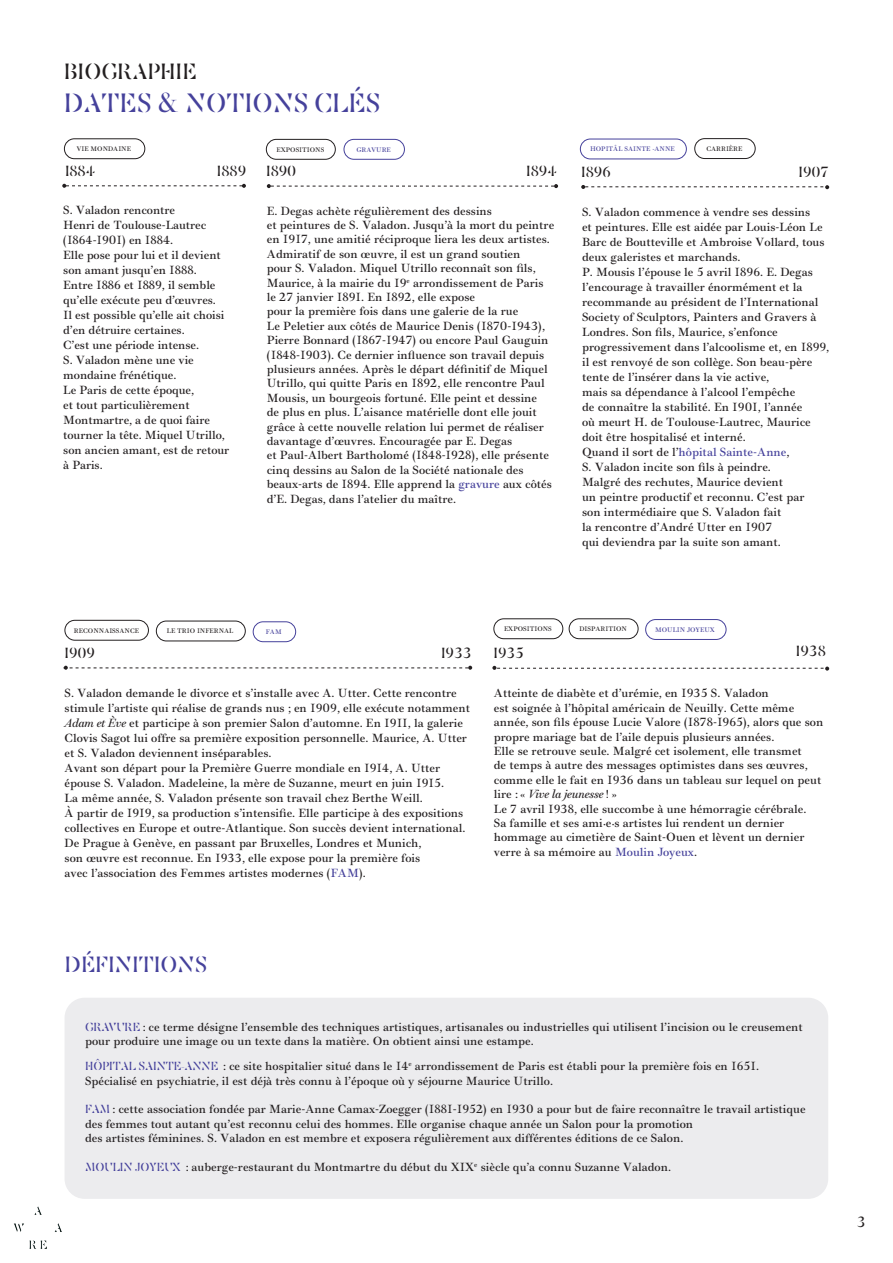
<style>
.page{position:relative;width:893px;height:1263px;background:#fff}
.page>*{position:absolute;margin:0;border:0;box-sizing:border-box;transform-origin:0 0}
.t1{font:27px "Graduel Sirius";color:#45419b}
.t2{font:22.5px "Graduel Sirius";color:#45419b}
.t3{font:22.5px "Graduel Sirius";color:#231f20}
.t4{font:15px "Graduel Sirius";color:#231f20}
.t5{font:12px/15px "Graduel Rastaban";color:#231f20}
.t6{font:italic 12px "Graduel";color:#231f20}
.t7{font:6.6px "Graduel Rastaban";color:#231f20}
.t8{font:6.6px "Graduel Rastaban";color:#45419b}
.s1{color:#45419b}
.s2{font-family:"Graduel";font-style:italic}
.s3{font-family:"Graduel Rastaban";font-style:normal}
.s4{font-family:"Graduel Sirius";color:#45419b}
</style>
<div class="page">
<svg style="left:62px;top:184px;width:184px;height:4px"></svg>
<div style="left:64px;top:138px;width:81px;height:21px;border:1px solid #231f20;border-radius:10px"></div>
<svg style="left:64px;top:666px;width:408px;height:4px"></svg>
<div style="left:65px;top:620px;width:84px;height:21px;border:1px solid #231f20;border-radius:10px"></div>
<svg style="left:581px;top:185px;width:248px;height:4px"></svg>
<div style="left:580px;top:139px;width:107px;height:20px;border:1px solid #45419b;border-radius:10px"></div>
<div style="left:65px;top:998px;width:763px;height:201px;background:#ececee;border-radius:20px"></div>
<svg style="left:267px;top:184px;width:291px;height:4px"></svg>
<div style="left:266px;top:139px;width:70px;height:21px;border:1px solid #231f20;border-radius:10px"></div>
<img style="left:13px;top:1206px;width:49px;height:43px">
<div style="left:645px;top:619px;width:81px;height:21px;border:1px solid #45419b;border-radius:10px"></div>
<svg style="left:492px;top:666px;width:337px;height:5px"></svg>
<div style="left:253px;top:621px;width:43px;height:21px;border:1px solid #45419b;border-radius:10px"></div>
<div style="left:493px;top:618px;width:70px;height:21px;border:1px solid #231f20;border-radius:10px"></div>
<div style="left:344px;top:139px;width:61px;height:21px;border:1px solid #45419b;border-radius:10px"></div>
<div style="left:694px;top:138px;width:62px;height:21px;border:1px solid #231f20;border-radius:10px"></div>
<div style="left:156px;top:621px;width:90px;height:20px;border:1px solid #231f20;border-radius:10px"></div>
<div style="left:569px;top:618px;width:69px;height:21px;border:1px solid #231f20;border-radius:10px"></div>
<h2 class="t3" style="left:64px;top:52px;width:134px">BIOGRAPHIE</h2>
<h1 class="t1" style="left:64px;top:79px;width:318px">DATES &amp; NOTIONS CLÉS</h1>
<p class="t7" style="left:77px;top:143px;width:56px">VIE MONDAINE</p>
<p class="t7" style="left:277px;top:144px;width:49px">EXPOSITIONS</p>
<p class="t8" style="left:356px;top:144px;width:36px">GRAVURE</p>
<p class="t7" style="left:706px;top:143px;width:37px">CARRIÈRE</p>
<p class="t8" style="left:590px;top:143px;width:86px">HOPITÂL SAINTE -ANNE</p>
<p class="t4" style="left:65px;top:158px;width:31px">1884</p>
<p class="t4" style="left:217px;top:158px;width:31px">1889</p>
<p class="t4" style="left:266px;top:158px;width:32px">1890</p>
<p class="t4" style="left:526px;top:158px;width:31px">1894</p>
<p class="t4" style="left:581px;top:159px;width:31px">1896</p>
<p class="t4" style="left:798px;top:159px;width:32px">1907</p>
<p class="t5" style="left:63px;top:202px;width:168px">S. Valadon rencontre<br>Henri de Toulouse-Lautrec (1864-1901) en 1884.<br>Elle pose pour lui et il devient son amant jusqu’en 1888.<br>Entre 1886 et 1889, il semble qu’elle exécute peu d’œuvres.<br>Il est possible qu’elle ait choisi d’en détruire certaines.<br>C’est une période intense.<br>S. Valadon mène une vie mondaine frénétique.<br>Le Paris de cette époque,<br>et tout particulièrement<br>Montmartre, a de quoi faire tourner la tête. Miquel Utrillo, son ancien amant, est de retour à Paris.</p>
<p class="t5" style="left:267px;top:202px;width:289px;line-height:14.4px">E. Degas achète régulièrement des dessins<br>et peintures de S. Valadon. Jusqu’à la mort du peintre en 1917, une amitié réciproque liera les deux artistes.<br>Admiratif de son œuvre, il est un grand soutien<br>pour S. Valadon. Miquel Utrillo reconnaît son fils, Maurice, à la mairie du 19<sup>e</sup> arrondissement de Paris le 27 janvier 1891. En 1892, elle expose<br>pour la première fois dans une galerie de la rue<br>Le Peletier aux côtés de Maurice Denis (1870-1943), Pierre Bonnard (1867-1947) ou encore Paul Gauguin (1848-1903). Ce dernier influence son travail depuis plusieurs années. Après le départ définitif de Miquel Utrillo, qui quitte Paris en 1892, elle rencontre Paul Mousis, un bourgeois fortuné. Elle peint et dessine<br>de plus en plus. L’aisance matérielle dont elle jouit grâce à cette nouvelle relation lui permet de réaliser davantage d’œuvres. Encouragée par E. Degas<br>et Paul-Albert Bartholomé (1848-1928), elle présente cinq dessins au Salon de la Société nationale des beaux-arts de 1894. Elle apprend la <span class="s1">gravure</span> aux côtés d’E. Degas, dans l’atelier du maître.</p>
<p class="t5" style="left:582px;top:204px;width:249px">S. Valadon commence à vendre ses dessins<br>et peintures. Elle est aidée par Louis-Léon Le Barc de Boutteville et Ambroise Vollard, tous deux galeristes et marchands.<br>P. Mousis l’épouse le 5 avril 1896. E. Degas l’encourage à travailler énormément et la recommande au président de l’International Society of Sculptors, Painters and Gravers à Londres. Son fils, Maurice, s’enfonce progressivement dans l’alcoolisme et, en 1899, il est renvoyé de son collège. Son beau-père tente de l’insérer dans la vie active,<br>mais sa dépendance à l’alcool l’empêche<br>de connaître la stabilité. En 1901, l’année<br>où meurt H. de Toulouse-Lautrec, Maurice doit être hospitalisé et interné.<br>Quand il sort de l’<span class="s1">hôpital Sainte-Anne</span>,<br>S. Valadon incite son fils à peindre.<br>Malgré des rechutes, Maurice devient<br>un peintre productif et reconnu. C’est par<br>son intermédiaire que S. Valadon fait<br>la rencontre d’André Utter en 1907<br>qui deviendra par la suite son amant.</p>
<p class="t7" style="left:74px;top:625px;width:67px">RECONNAISSANCE</p>
<p class="t7" style="left:167px;top:625px;width:68px">LE TRIO INFERNAL</p>
<p class="t7" style="left:579px;top:623px;width:49px">DISPARITION</p>
<p class="t7" style="left:504px;top:623px;width:49px">EXPOSITIONS</p>
<p class="t8" style="left:266px;top:626px;width:17px">FAM</p>
<p class="t8" style="left:655px;top:624px;width:61px">MOULIN JOYEUX</p>
<p class="t4" style="left:65px;top:640px;width:32px">1909</p>
<p class="t4" style="left:441px;top:640px;width:32px">1933</p>
<p class="t5" style="left:65px;top:685px;width:407px">S. Valadon demande le divorce et s’installe avec A. Utter. Cette rencontre stimule l’artiste qui réalise de grands nus ; en 1909, elle exécute notamment <span class="s2">Adam et Ève</span> et participe à son premier Salon d’automne. En 1911, la galerie Clovis Sagot lui offre sa première exposition personnelle. Maurice, A. Utter et S. Valadon deviennent inséparables.<br>Avant son départ pour la Première Guerre mondiale en 1914, A. Utter épouse S. Valadon. Madeleine, la mère de Suzanne, meurt en juin 1915.<br>La même année, S. Valadon présente son travail chez Berthe Weill.<br>À partir de 1919, sa production s’intensifie. Elle participe à des expositions collectives en Europe et outre-Atlantique. Son succès devient international.<br>De Prague à Genève, en passant par Bruxelles, Londres et Munich,<br>son œuvre est reconnue. En 1933, elle expose pour la première fois<br>avec l’association des Femmes artistes modernes (<span class="s1">FAM</span>).</p>
<p class="t4" style="left:493px;top:640px;width:32px">1935</p>
<p class="t4" style="left:796px;top:638px;width:31px">1938</p>
<p class="t5" style="left:494px;top:685px;width:331px;line-height:14.4px">Atteinte de diabète et d’urémie, en 1935 S. Valadon<br>est soignée à l’hôpital américain de Neuilly. Cette même année, son fils épouse Lucie Valore (1878-1965), alors que son propre mariage bat de l’aile depuis plusieurs années.<br>Elle se retrouve seule. Malgré cet isolement, elle transmet<br>de temps à autre des messages optimistes dans ses œuvres, comme elle le fait en 1936 dans un tableau sur lequel on peut</p>
<p class="t6" style="left:494px;top:787px;width:124px"><span class="s3">lire :</span> « Vive la jeunesse ! »</p>
<p class="t5" style="left:494px;top:800px;width:314px;line-height:14.4px">Le 7 avril 1938, elle succombe à une hémorragie cérébrale.<br>Sa famille et ses ami·e·s artistes lui rendent un dernier hommage au cimetière de Saint-Ouen et lèvent un dernier verre à sa mémoire au <span class="s1">Moulin Joyeux</span>.</p>
<h2 class="t2" style="left:65px;top:945px;width:144px">DÉFINITIONS</h2>
<p class="t5" style="left:85px;top:1019px;width:719px;line-height:14.4px"><span class="s4">GRAVURE</span> : ce terme désigne l’ensemble des techniques artistiques, artisanales ou industrielles qui utilisent l’incision ou le creusement pour produire une image ou un texte dans la matière. On obtient ainsi une estampe.</p>
<p class="t5" style="left:85px;top:1058px;width:676px;line-height:14.4px"><span class="s4">HÔPITAL SAINTE-ANNE</span> : ce site hospitalier situé dans le 14<sup>e</sup> arrondissement de Paris est établi pour la première fois en 1651.<br>Spécialisé en psychiatrie, il est déjà très connu à l’époque où y séjourne Maurice Utrillo.</p>
<p class="t5" style="left:85px;top:1101px;width:722px;line-height:14.4px"><span class="s4">FAM</span> : cette association fondée par Marie-Anne Camax-Zoegger (1881-1952) en 1930 a pour but de faire reconnaître le travail artistique des femmes tout autant qu’est reconnu celui des hommes. Elle organise chaque année un Salon pour la promotion<br>des artistes féminines. S. Valadon en est membre et exposera régulièrement aux différentes éditions de ce Salon.</p>
<p class="t5" style="left:85px;top:1159px;width:588px"><span class="s4">MOULIN JOYEUX</span> : auberge-restaurant du Montmartre du début du XIX<sup>e</sup> siècle qu’a connu Suzanne Valadon.</p>
<p class="t4" style="left:857px;top:1209px;width:10px">3</p>
</div>
